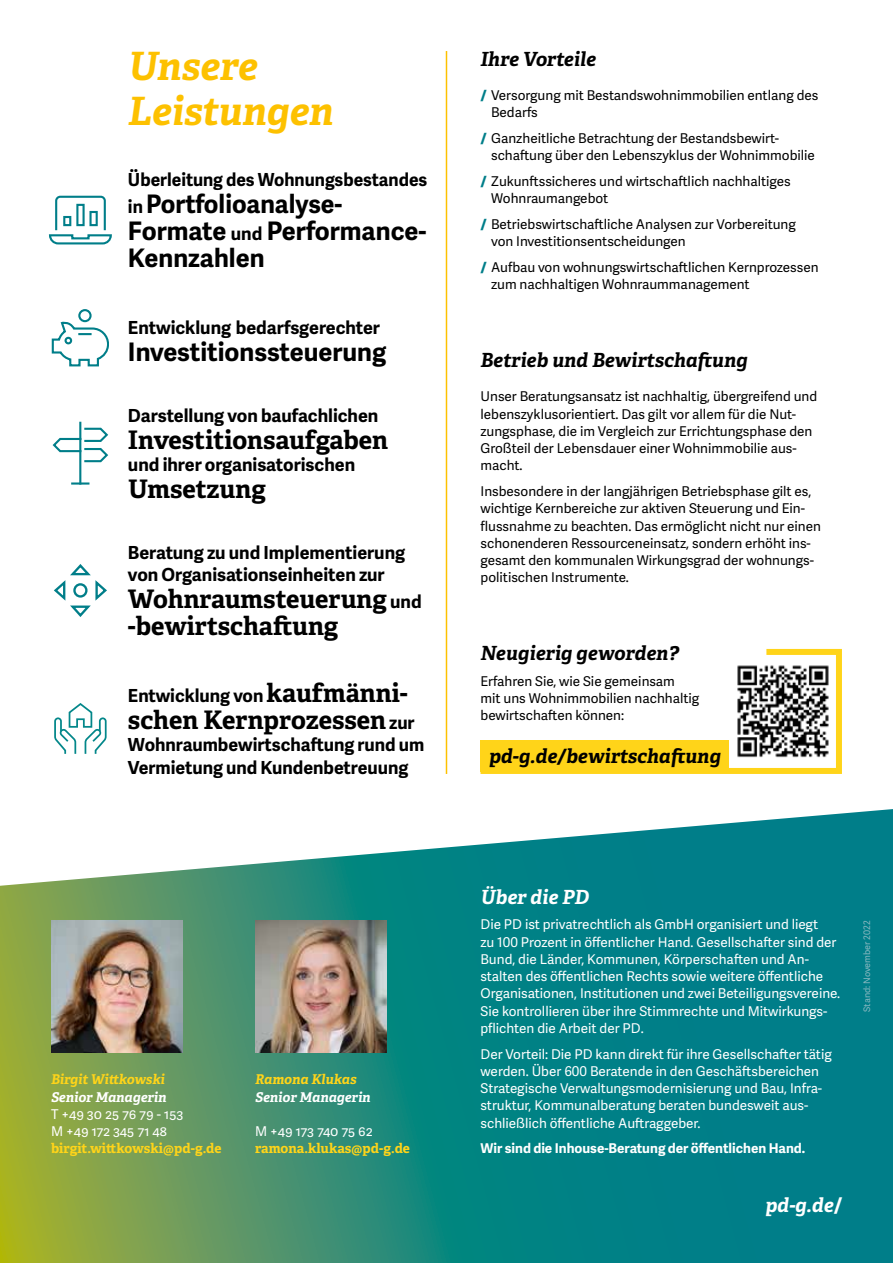
<style>
.page{position:relative;width:893px;height:1263px;background:#fff}
.page>*{position:absolute;margin:0;border:0;box-sizing:border-box;transform-origin:0 0}
.t1{font:italic 700 39px/45px "Adelle PE";color:#fdc100}
.t2{font:700 25.5px/27px "Adelle PE";color:#000}
.t3{font:700 25.5px/27px "Adelle Sans";color:#000}
.t4{font:italic 700 19.5px "Adelle PE";color:#000}
.t5{font:italic 700 19.5px "Adelle PE";color:#fff}
.t6{font:700 18px/22.5px "Adelle Sans";color:#000}
.t7{font:13.5px/17.2px "Adelle Sans";color:#000}
.t8{font:13.5px/17.2px "Adelle Sans";color:#fff}
.t9{font:700 13.5px "Adelle PE";letter-spacing:-.005em;color:#ffd419}
.t10{font:700 13.5px "Adelle Sans";color:#fff}
.t11{font:italic 700 13.5px "Adelle PE";color:#fff}
.t12{font:italic 700 13.5px "Adelle PE";color:#ffd419}
.t13{font:9px "Adelle Sans";color:#8bb9c1}
.s1{font-size:18px}
.s2{font-family:"Adelle Sans";font-size:18px}
.s3{font-family:"Adelle PE";font-size:25.5px}
.s4{font-weight:800;color:#007e89}
.s5{font-style:normal}
</style>
<div class="page">
<svg style="left:0;top:809px;width:893px;height:454px;background:#369485"></svg>
<hr style="left:446px;top:51px;width:1px;height:723px;background:#fdc100">
<svg style="left:480px;top:648px;width:362px;height:126px"></svg>
<img style="left:734px;top:662px;width:98px;height:98px">
<img style="left:255px;top:921px;width:132px;height:131px">
<img style="left:51px;top:921px;width:132px;height:131px">
<svg style="left:54px;top:703px;width:52px;height:51px"></svg>
<svg style="left:54px;top:564px;width:53px;height:53px"></svg>
<div style="left:73px;top:583px;width:15px;height:15px;border:2px solid #007e89;border-radius:50%"></div>
<svg style="left:49px;top:196px;width:63px;height:48px"></svg>
<div style="left:76px;top:204px;width:9px;height:22px;border:2px solid #007e89"></div>
<div style="left:63px;top:216px;width:8px;height:10px;border:2px solid #007e89"></div>
<div style="left:89px;top:211px;width:9px;height:15px;border:2px solid #007e89"></div>
<svg style="left:53px;top:427px;width:55px;height:36px"></svg>
<hr style="left:72px;top:482px;width:16px;height:3px;background:#007e89">
<hr style="left:79px;top:423px;width:2px;height:60px;background:#007e89">
<div style="left:78px;top:309px;width:14px;height:13px;border:2px solid #007e89;border-radius:50%"></div>
<svg style="left:52px;top:321px;width:57px;height:45px"></svg>
<h1 class="t1" style="left:128px;top:42px;width:207px">Unsere<br>Leistungen</h1>
<h3 class="t6" style="left:128px;top:168px;width:301px">Überleitung des Wohnungsbestandes</h3>
<h2 class="t3" style="left:128px;top:190px;width:300px"><span class="s1">in</span> Portfolioanalyse-<br>Formate <span class="s1">und</span> Performance-<br>Kennzahlen</h2>
<h3 class="t6" style="left:128px;top:315px;width:253px">Entwicklung bedarfsgerechter</h3>
<h2 class="t3" style="left:128px;top:337px;width:260px">Investitionssteuerung</h2>
<h3 class="t6" style="left:128px;top:403px;width:252px">Darstellung von baufachlichen</h3>
<h2 class="t2" style="left:128px;top:425px;width:262px">Investitionsaufgaben</h2>
<h3 class="t6" style="left:128px;top:453px;width:229px">und ihrer organisatorischen</h3>
<h2 class="t2" style="left:128px;top:475px;width:139px">Umsetzung</h2>
<h3 class="t6" style="left:128px;top:540px;width:279px">Beratung zu und Implementierung von Organisationseinheiten zur</h3>
<h2 class="t2" style="left:128px;top:585px;width:295px">Wohnraumsteuerung <span class="s2">und </span>-bewirtschaftung</h2>
<h3 class="t6" style="left:128px;top:683px;width:281px">Entwicklung von <span class="s3">kaufmänni-</span></h3>
<h2 class="t2" style="left:128px;top:705px;width:288px">schen Kernprozessen <span class="s2">zur</span></h2>
<h3 class="t6" style="left:128px;top:733px;width:298px">Wohnraumbewirtschaftung rund um<br>Vermietung und Kundenbetreuung</h3>
<p class="t12" style="left:51px;top:1069px;width:115px">Birgit Wittkowski</p>
<p class="t11" style="left:51px;top:1087px;width:117px">Senior Managerin</p>
<p class="t8" style="left:51px;top:1105px;width:134px">T +49 30 25 76 79 - 153<br>M +49 172 345 71 48</p>
<p class="t9" style="left:51px;top:1139px;width:172px">birgit.wittkowski@pd-g.de</p>
<p class="t12" style="left:255px;top:1069px;width:103px">Ramona Klukas</p>
<p class="t11" style="left:255px;top:1087px;width:117px">Senior Managerin</p>
<p class="t8" style="left:255px;top:1122px;width:119px">M +49 173 740 75 62</p>
<p class="t9" style="left:255px;top:1139px;width:156px">ramona.klukas@pd-g.de</p>
<h3 class="t4" style="left:480px;top:45px;width:117px">Ihre Vorteile</h3>
<p class="t7" style="left:491px;top:86px;width:329px;text-indent:-11px"><span class="s4">/</span> Versorgung mit Bestandswohnimmobilien entlang des<br>Bedarfs</p>
<p class="t7" style="left:491px;top:129px;width:325px;text-indent:-11px"><span class="s4">/</span> Ganzheitliche Betrachtung der Bestandsbewirt&shy;schaftung über den Lebenszyklus der Wohnimmobilie</p>
<p class="t7" style="left:491px;top:172px;width:301px;text-indent:-11px"><span class="s4">/</span> Zukunftssicheres und wirtschaftlich nachhaltiges<br>Wohnraumangebot</p>
<p class="t7" style="left:491px;top:215px;width:306px;text-indent:-11px"><span class="s4">/</span> Betriebswirtschaftliche Analysen zur Vorbereitung von Investitionsentscheidungen</p>
<p class="t7" style="left:491px;top:258px;width:329px;text-indent:-11px"><span class="s4">/</span> Aufbau von wohnungswirtschaftlichen Kernprozessen zum nachhaltigen Wohnraummanagement</p>
<h3 class="t4" style="left:480px;top:346px;width:269px">Betrieb und Bewirtschaftung</h3>
<p class="t7" style="left:480px;top:387px;width:338px">Unser Beratungsansatz ist nachhaltig, übergreifend und lebenszyklusorientiert. Das gilt vor allem für die Nut&shy;zungsphase, die im Vergleich zur Errichtungsphase den Großteil der Lebensdauer einer Wohnimmobilie aus&shy;macht.</p>
<p class="t7" style="left:480px;top:482px;width:342px">Insbesondere in der langjährigen Betriebsphase gilt es, wichtige Kernbereiche zur aktiven Steuerung und Ein&shy;flussnahme zu beachten. Das ermöglicht nicht nur einen schonenderen Ressourceneinsatz, sondern erhöht ins&shy;gesamt den kommunalen Wirkungsgrad der wohnungs&shy;politischen Instrumente.</p>
<h3 class="t4" style="left:480px;top:639px;width:200px">Neugierig geworden?</h3>
<p class="t7" style="left:480px;top:672px;width:220px">Erfahren Sie, wie Sie gemeinsam<br>mit uns Wohnimmobilien nachhaltig bewirtschaften können:</p>
<h3 class="t4" style="left:489px;top:742px;width:233px">pd-g.de/bewirtschaftung</h3>
<h3 class="t5" style="left:480px;top:882px;width:110px">Über die PD</h3>
<p class="t8" style="left:480px;top:915px;width:361px">Die PD ist privatrechtlich als GmbH organisiert und liegt<br>zu 100 Prozent in öffentlicher Hand. Gesellschafter sind der Bund, die Länder, Kommunen, Körperschaften und An&shy;stalten des öffentlichen Rechts sowie weitere öffentliche Organisationen, Institutionen und zwei Beteiligungsvereine.<br>Sie kontrollieren über ihre Stimmrechte und Mitwirkungs&shy;pflichten die Arbeit der PD.</p>
<p class="t8" style="left:480px;top:1045px;width:353px">Der Vorteil: Die PD kann direkt für ihre Gesellschafter tätig werden. Über 600 Beratende in den Geschäftsbereichen Strategische Verwaltungsmodernisierung und Bau, Infra&shy;struktur, Kommunalberatung beraten bundesweit aus&shy;schließlich öffentliche Auftraggeber.</p>
<p class="t10" style="left:480px;top:1138px;width:326px">Wir sind die Inhouse-Beratung der öffentlichen Hand.</p>
<h3 class="t5" style="left:765px;top:1191px;width:79px">pd-g.de<span class="s5">/</span></h3>
<p class="t13" style="left:860px;top:1012px;width:93px;rotate:-90deg">Stand: November 2022</p>
</div>
